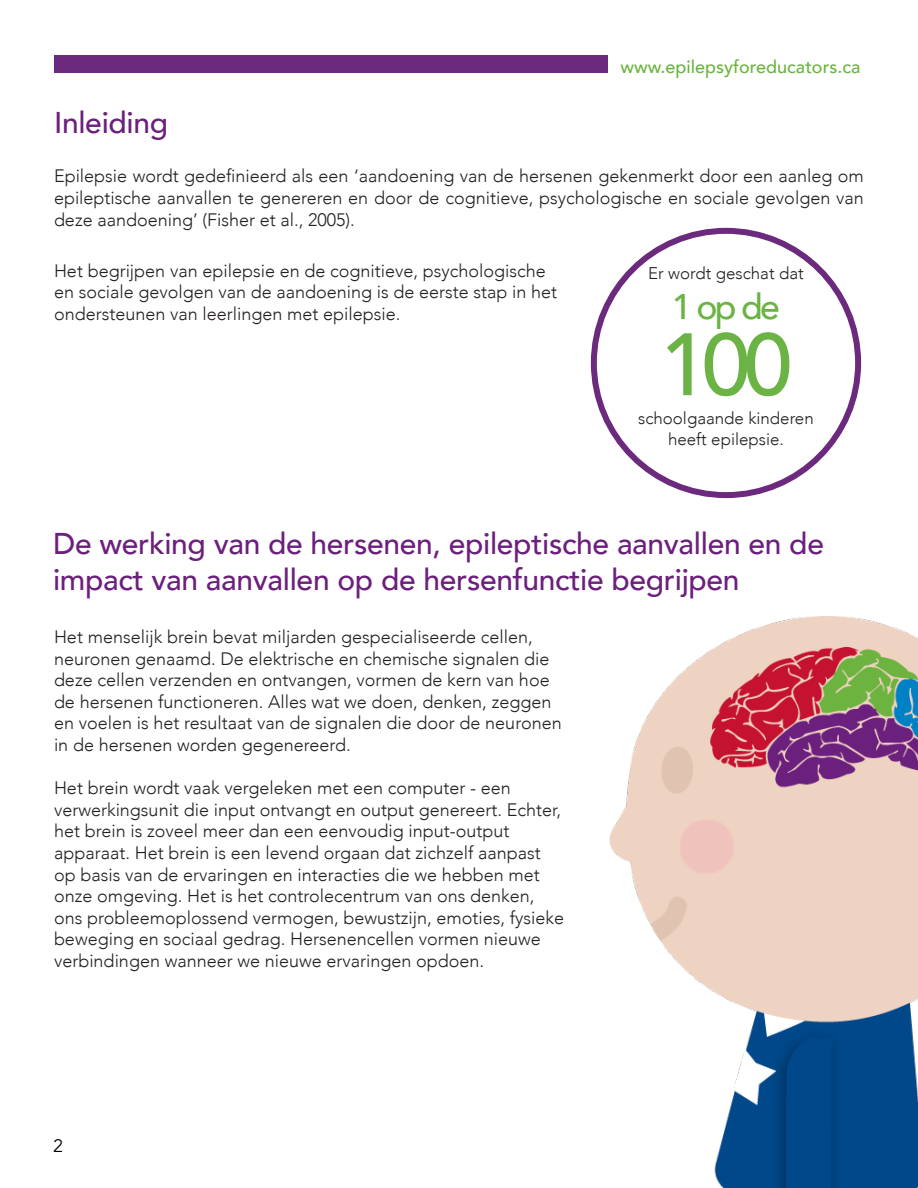
<style>
.page{position:relative;width:918px;height:1188px;background:#fff}
.page>*{position:absolute;margin:0;border:0;box-sizing:border-box;transform-origin:0 0}
.t1{font:500 87.45px "Avenir";color:#6bb344}
.t2{font:500 35.55px "Avenir";color:#6bb344}
.t3{font:500 30px/36px "Avenir";letter-spacing:-.01em;color:#6c1f7d}
.t4{font:300 18px/21.6px "Avenir";color:#231f20}
.t5{font:500 18px "Avenir";color:#6cb43f}
.t6{font:18px "Avenir";color:#040503}
.t7{font:300 16.95px "Avenir";color:#231f20}
</style>
<div class="page">
<img style="left:609px;top:616px;width:309px;height:572px">
<div style="left:591px;top:228px;width:270px;height:270px;border:6px solid #6c2a7e;border-radius:50%"></div>
<div style="left:54px;top:55px;width:554px;height:18px;background:#6c2a7e"></div>
<p class="t5" style="left:621px;top:51px;width:241px">www.epilepsyforeducators.ca</p>
<p class="t3" style="left:54px;top:103px;width:116px">Inleiding</p>
<p class="t4" style="left:54px;top:165px;width:812px;text-align:justify">Epilepsie wordt gedefinieerd als een ‘aandoening van de hersenen gekenmerkt door een aanleg om epileptische aanvallen te genereren en door de cognitieve, psychologische en sociale gevolgen van deze aandoening’ (Fisher et al., 2005).</p>
<p class="t7" style="left:648px;top:263px;width:157px">Er wordt geschat dat</p>
<p class="t2" style="left:672px;top:275px;width:110px">1 op de</p>
<p class="t1" style="left:660px;top:289px;width:134px">100</p>
<p class="t7" style="left:638px;top:408px;width:177px">schoolgaande kinderen</p>
<p class="t7" style="left:668px;top:429px;width:117px">heeft epilepsie.</p>
<p class="t4" style="left:54px;top:260px;width:505px">Het begrijpen van epilepsie en de cognitieve, psychologische en sociale gevolgen van de aandoening is de eerste stap in het ondersteunen van leerlingen met epilepsie.</p>
<p class="t3" style="left:53px;top:524px;width:772px">De werking van de hersenen, epileptische aanvallen en de impact van aanvallen op de hersenfunctie begrijpen</p>
<p class="t4" style="left:54px;top:626px;width:509px">Het menselijk brein bevat miljarden gespecialiseerde cellen, neuronen genaamd. De elektrische en chemische signalen die deze cellen verzenden en ontvangen, vormen de kern van hoe de hersenen functioneren. Alles wat we doen, denken, zeggen en voelen is het resultaat van de signalen die door de neuronen in de hersenen worden gegenereerd.</p>
<p class="t4" style="left:54px;top:777px;width:512px">Het brein wordt vaak vergeleken met een computer - een verwerkingsunit die input ontvangt en output genereert. Echter, het brein is zoveel meer dan een eenvoudig input-output apparaat. Het brein is een levend orgaan dat zichzelf aanpast op basis van de ervaringen en interacties die we hebben met onze omgeving. Het is het controlecentrum van ons denken, ons probleemoplossend vermogen, bewustzijn, emoties, fysieke beweging en sociaal gedrag. Hersenencellen vormen nieuwe verbindingen wanneer we nieuwe ervaringen opdoen.</p>
<p class="t6" style="left:53px;top:1135px;width:12px">2</p>
</div>
